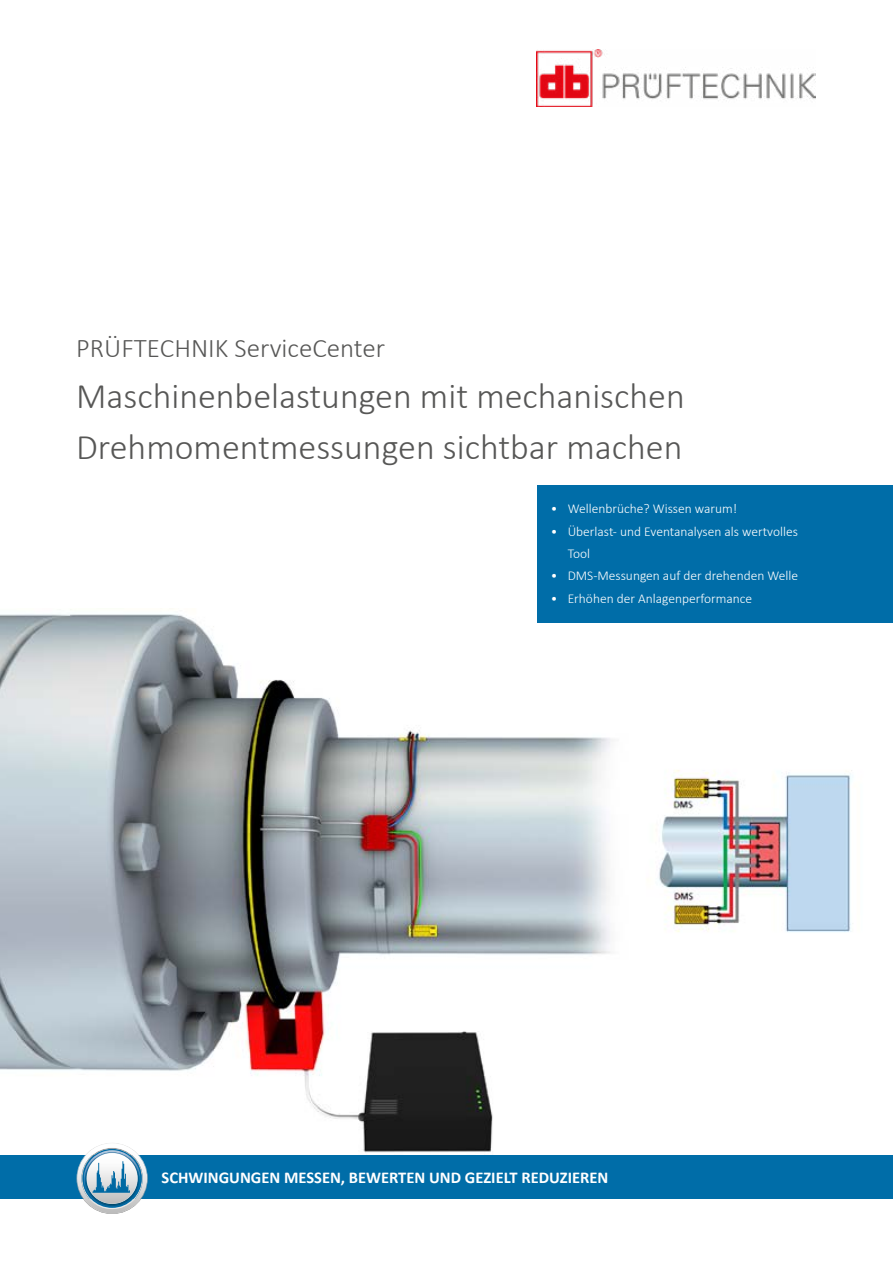
<style>
.page{position:relative;width:893px;height:1263px;background:#fff}
.page>*{position:absolute;margin:0;border:0;box-sizing:border-box;transform-origin:0 0}
.t1{font:300 36px/51px "Calibri";color:#575756}
.t2{font:300 27px "Calibri";color:#575756}
.t3{font:700 16.5px "Calibri";color:#fff}
.t4{font:300 13.5px/22.4px "Calibri";color:#fff}
</style>
<div class="page">
<img style="left:0;top:609px;width:852px;height:544px">
<div style="left:538px;top:486px;width:355px;height:137px;background:#006da8"></div>
<div style="left:0;top:1155px;width:893px;height:44px;background:#006da8"></div>
<svg style="left:77px;top:1143px;width:71px;height:71px"></svg>
<img style="left:537px;top:49px;width:279px;height:58px">
<h2 class="t2" style="left:76px;top:331px;width:310px">PRÜFTECHNIK ServiceCenter</h2>
<h1 class="t1" style="left:76px;top:370px;width:610px">Maschinenbelastungen mit mechanischen<br>Drehmomentmessungen sichtbar machen</h1>
<p class="t4" style="left:551px;top:498px;width:188px">• Wellenbrüche? Wissen warum!</p>
<p class="t4" style="left:568px;top:520px;width:232px;text-indent:-17px">• Überlast- und Eventanalysen als wertvolles<br>Tool</p>
<p class="t4" style="left:551px;top:565px;width:249px">• DMS-Messungen auf der drehenden Welle</p>
<p class="t4" style="left:551px;top:587px;width:203px">• Erhöhen der Anlagenperformance</p>
<p class="t3" style="left:162px;top:1166px;width:448px">SCHWINGUNGEN MESSEN, BEWERTEN UND GEZIELT REDUZIEREN</p>
</div>
